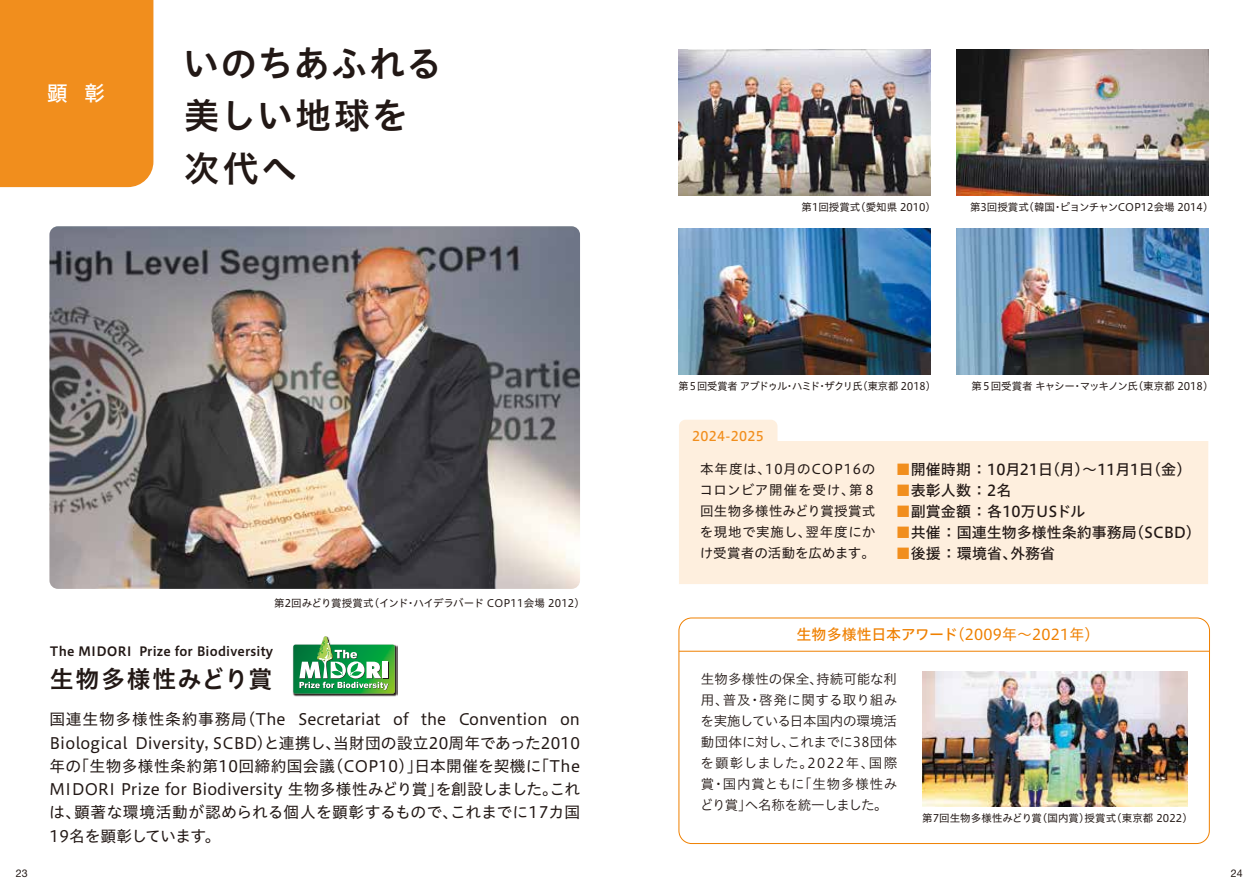
<style>
.page{position:relative;width:1259px;height:893px;background:#fff}
.page>*{position:absolute;margin:0;border:0;box-sizing:border-box;transform-origin:0 0}
.t1{font:36px/52.5px "Hiragino UD Sans Std W6";letter-spacing:.05em;color:#221815}
.t2{font:24px "Hiragino UD Sans Std W6";letter-spacing:.055em;color:#221815}
.t3{font:21px "Hiragino UD Sans Std W5";color:#fff}
.t4{font:15.75px/23.2px "Hiragino UD Sans Std W4";letter-spacing:.01em;color:#221815;text-align:justify}
.t5{font:15px "Hiragino UD Sans Std W5";letter-spacing:.01em;color:#221815}
.t6{font:15px "Hiragino UD Sans Std W4";letter-spacing:.01em;color:#ef8000}
.t7{font:13.5px/21px "Hiragino UD Sans Std W3";letter-spacing:.01em;color:#221815;text-align:justify}
.t8{font:13.5px/21px "Hiragino UD Sans Std W4";letter-spacing:.02em;color:#221815;text-align:justify}
.t9{font:13.2px "Hiragino UD Sans Std W5";letter-spacing:.02em;color:#f18e1d}
.t10{font:12.75px "Hiragino UD Sans Std W6";letter-spacing:.02em;color:#221815}
.t11{font:10.65px "Helvetica Neue LT Std";color:#221815}
.t12{font:10.5px "Hiragino UD Sans Std W4";color:#221815}
.t13{font:10.5px "Hiragino UD Sans Std W4";letter-spacing:.02em;color:#221815}
.t14{font:10.5px "Hiragino UD Sans Std W4";letter-spacing:-.075em;color:#221815}
.t15{font:10.5px "Hiragino UD Sans Std W4";letter-spacing:-.04em;color:#221815}
.s1{color:#f18e1d}
.s2{font-family:"Hiragino UD Sans Std W5"}
</style>
<div class="page">
<div style="left:0;top:0;width:153px;height:187px;background:#f18e1d"></div>
<img style="left:49px;top:226px;width:531px;height:363px">
<div style="left:679px;top:420px;width:98px;height:21px;background:#feefde"></div>
<div style="left:679px;top:441px;width:529px;height:143px;background:#feefde"></div>
<img style="left:679px;top:49px;width:252px;height:146px">
<img style="left:956px;top:49px;width:252px;height:146px">
<img style="left:679px;top:228px;width:252px;height:146px">
<img style="left:956px;top:228px;width:252px;height:146px">
<img style="left:293px;top:645px;width:104px;height:51px">
<img style="left:293px;top:636px;width:102px;height:57px">
<img style="left:922px;top:671px;width:265px;height:135px">
<div style="left:678px;top:618px;width:531px;height:226px;border:1px solid #ef8000;border-radius:13px"></div>
<hr style="left:679px;top:651px;width:530px;height:1px;background:#ef8000">
<h3 class="t3" style="left:47px;top:77px;width:60px">顕 彰</h3>
<h1 class="t1" style="left:183px;top:35px;width:260px">いのちあふれる美しい地球を次代へ</h1>
<p class="t13" style="left:274px;top:595px;width:312px">第2回みどり賞授賞式（インド・ハイデラバード COP11会場 2012）</p>
<p class="t10" style="left:50px;top:641px;width:225px">The MIDORI Prize for Biodiversity</p>
<h2 class="t2" style="left:50px;top:661px;width:224px">生物多様性みどり賞</h2>
<p class="t4" style="left:49px;top:707px;width:532px">国連生物多様性条約事務局(The Secretariat of the Convention on Biological Diversity，SCBD)と連携し、当財団の設立20周年であった2010年の「生物多様性条約第10回締約国会議（COP10）」日本開催を契機に「The MIDORI Prize for Biodiversity 生物多様性みどり賞」を創設しました。これは、顕著な環境活動が認められる個人を顕彰するもので、これまでに17カ国19名を顕彰しています。</p>
<p class="t12" style="left:801px;top:199px;width:136px">第1回授賞式（愛知県 2010）</p>
<p class="t12" style="left:970px;top:199px;width:245px">第3回授賞式（韓国・ピョンチャンCOP12会場 2014）</p>
<p class="t14" style="left:678px;top:378px;width:259px">第５回受賞者 アブドゥル・ハミド・ザクリ氏（東京都 2018）</p>
<p class="t15" style="left:971px;top:378px;width:243px">第５回受賞者 キャシー・マッキノン氏（東京都 2018）</p>
<p class="t9" style="left:692px;top:426px;width:73px">2024-2025</p>
<p class="t8" style="left:699px;top:458px;width:178px">本年度は、10月のCOP16のコロンビア開催を受け、第８回生物多様性みどり賞授賞式を現地で実施し、翌年度にかけ受賞者の活動を広めます。</p>
<p class="t5" style="left:895px;top:458px;width:297px"><span class="s1">■</span>開催時期 ： 10月21日（月）～11月1日（金）</p>
<p class="t5" style="left:895px;top:479px;width:117px"><span class="s1">■</span>表彰人数 ： 2名</p>
<p class="t5" style="left:895px;top:500px;width:191px"><span class="s1">■</span>副賞金額 ： 各10万USドル</p>
<p class="t5" style="left:895px;top:521px;width:307px"><span class="s1">■</span>共催 ： 国連生物多様性条約事務局（SCBD）</p>
<p class="t5" style="left:895px;top:542px;width:161px"><span class="s1">■</span>後援 ： 環境省、外務省</p>
<p class="t6" style="left:796px;top:623px;width:305px"><span class="s2">生物多様性日本アワード</span>（2009年～2021年）</p>
<p class="t7" style="left:700px;top:668px;width:199px">生物多様性の保全、持続可能な利用、普及・啓発に関する取り組みを実施している日本国内の環境活動団体に対し、これまでに38団体を顕彰しました。2022年、国際賞・国内賞ともに「生物多様性みどり賞」へ名称を統一しました。</p>
<p class="t12" style="left:922px;top:810px;width:272px">第7回生物多様性みどり賞（国内賞）授賞式（東京都 2022）</p>
<p class="t11" style="left:16px;top:867px;width:14px">23</p>
<p class="t11" style="left:1230px;top:867px;width:14px">24</p>
</div>
